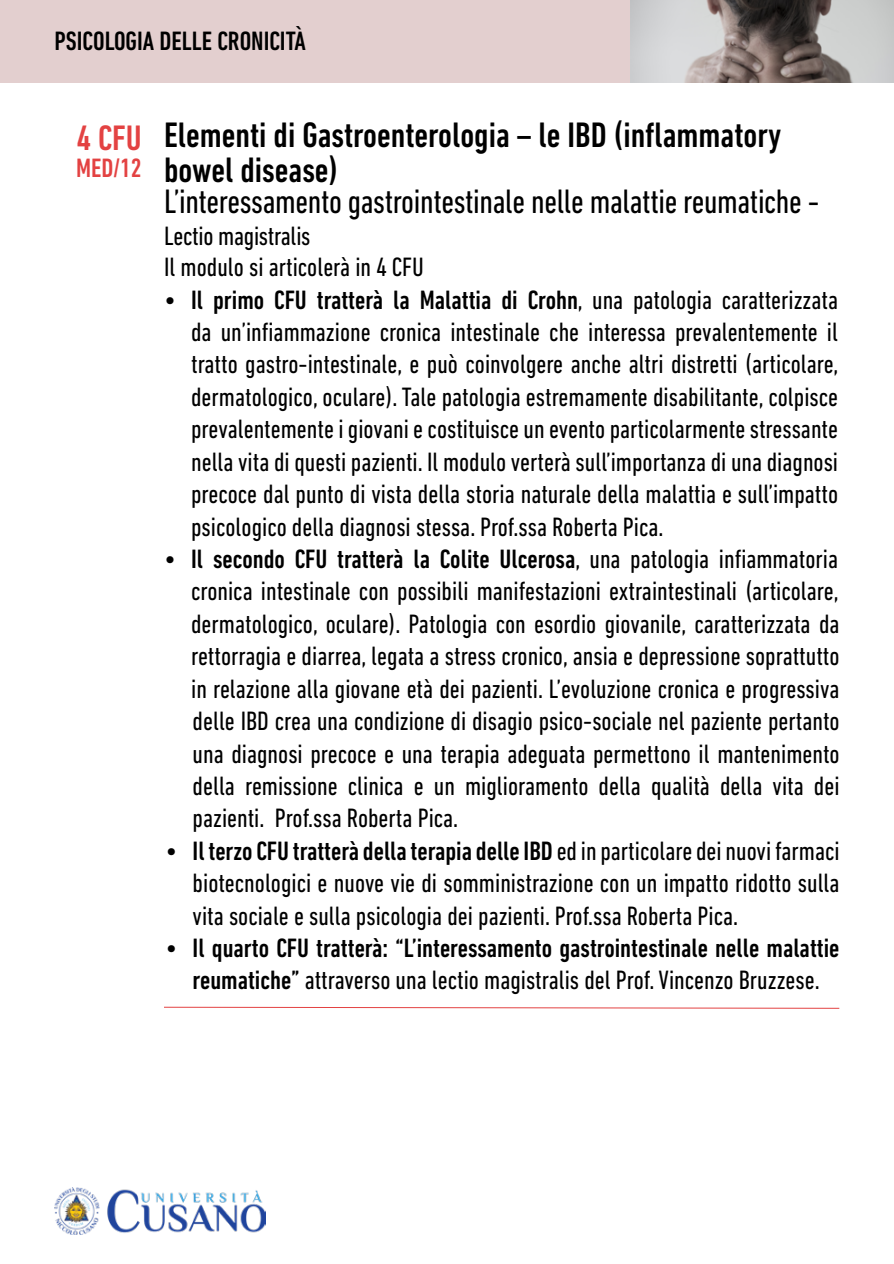
<style>
.page{position:relative;width:894px;height:1264px;background:#fff}
.page>*{position:absolute;margin:0;border:0;box-sizing:border-box;transform-origin:0 0}
.t1{font:500 condensed 36px/34.5px "DIN Next LT Pro";color:#000}
.t2{font:500 condensed 36px "DIN Next LT Pro";color:#e34242}
.t3{font:condensed 34.5px "DIN Next LT Pro";letter-spacing:-.01em;color:#000}
.t4{font:condensed 27px/32.4px "DIN Next LT Pro";color:#000;text-align:justify}
.t5{font:500 condensed 27px/32.4px "DIN Next LT Pro";color:#000;text-align:center}
.t6{font:500 condensed 27px "DIN Next LT Pro";color:#e34242}
.s1{font-weight:500}
.s2{font-weight:400}
</style>
<div class="page">
<img style="left:54px;top:1187px;width:211px;height:47px">
<div style="left:0;top:0;width:893px;height:83px;background:#e3cfcf"></div>
<img style="left:630px;top:0;width:263px;height:83px">
<svg style="left:164px;top:1006px;width:675px;height:2px"></svg>
<p class="t5" style="left:54px;top:25px;width:253px">PSICOLOGIA DELLE CRONICITÀ</p>
<h1 class="t2" style="left:77px;top:117px;width:66px">4 CFU</h1>
<p class="t6" style="left:76px;top:153px;width:67px">MED/12</p>
<h1 class="t1" style="left:164px;top:118px;width:618px">Elementi di Gastroenterologia – le IBD (inflammatory bowel disease)</h1>
<p class="t3" style="left:164px;top:182px;width:656px">L’interessamento gastrointestinale nelle malattie reumatiche -</p>
<p class="t4" style="left:164px;top:219px;width:261px;line-height:31.5px">Lectio magistralis<br>Il modulo si articolerà in 4 CFU</p>
<p class="t4" style="left:191px;top:283px;width:648px;text-indent:-27px"><span class="s1">• Il primo CFU tratterà la Malattia di Crohn</span>, una patologia caratterizzata da un’infiammazione cronica intestinale che interessa prevalentemente il tratto gastro-intestinale, e può coinvolgere anche altri distretti (articolare, dermatologico, oculare). Tale patologia estremamente disabilitante, colpisce prevalentemente i giovani e costituisce un evento particolarmente stressante nella vita di questi pazienti. Il modulo verterà sull’importanza di una diagnosi precoce dal punto di vista della storia naturale della malattia e sull’impatto psicologico della diagnosi stessa. Prof.ssa Roberta Pica.</p>
<p class="t4" style="left:191px;top:542px;width:650px;text-indent:-27px"><span class="s1">• Il secondo CFU tratterà la Colite Ulcerosa</span>, una patologia infiammatoria cronica intestinale con possibili manifestazioni extraintestinali (articolare, dermatologico, oculare). Patologia con esordio giovanile, caratterizzata da rettorragia e diarrea, legata a stress cronico, ansia e depressione soprattutto in relazione alla giovane età dei pazienti. L’evoluzione cronica e progressiva delle IBD crea una condizione di disagio psico-sociale nel paziente pertanto una diagnosi precoce e una terapia adeguata permettono il mantenimento della remissione clinica e un miglioramento della qualità della vita dei pazienti. Prof.ssa Roberta Pica.</p>
<p class="t4" style="left:192px;top:834px;width:648px;text-indent:-27px"><span class="s1">• Il terzo CFU tratterà della terapia delle IBD</span> ed in particolare dei nuovi farmaci biotecnologici e nuove vie di somministrazione con un impatto ridotto sulla vita sociale e sulla psicologia dei pazienti. Prof.ssa Roberta Pica.</p>
<p class="t5" style="left:165px;top:931px;width:675px">• Il quarto CFU tratterà: “L’interessamento gastrointestinale nelle malattie reumatiche” <span class="s2">attraverso una lectio magistralis del Prof. Vincenzo Bruzzese.</span></p>
</div>
